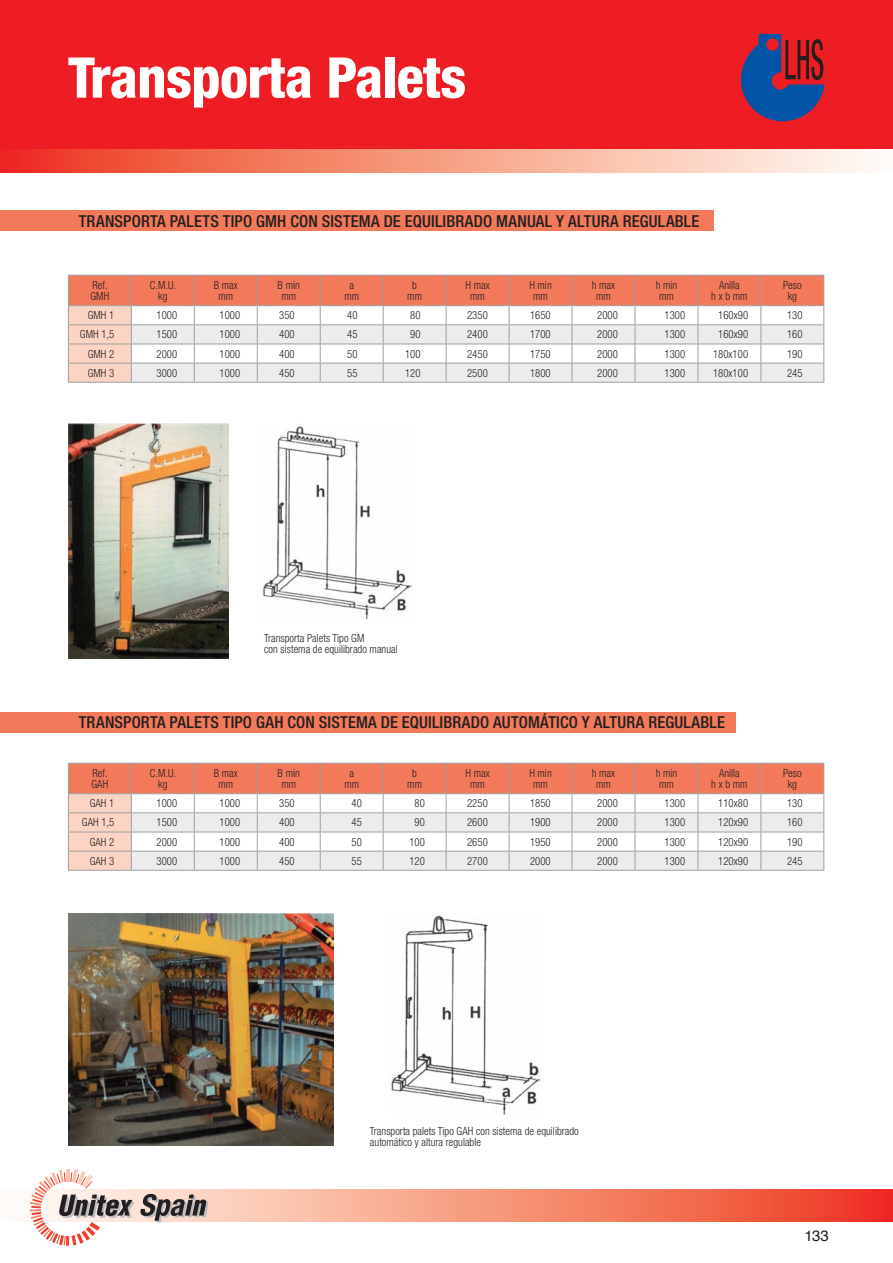
<style>
.page{position:relative;width:893px;height:1263px;background:#fff}
.page>*{position:absolute;margin:0;border:0;box-sizing:border-box;transform-origin:0 0}
.t1{font:800 condensed 56.25px "Helvetica Neue LT Std";letter-spacing:-.01em;color:#fff}
.t2{font:500 condensed 16.5px "Helvetica Neue LT Std";letter-spacing:.015em;color:#231f20}
.t3{font:15px "Helvetica";color:#231f20}
.t4{font:300 condensed 11.25px/10.5px "Helvetica Neue LT Std";letter-spacing:.005em;color:#231f20;text-align:center;scale:.95 1}
</style>
<div class="page">
<svg style="left:29px;top:1189px;width:864px;height:32px;background:#f5886f"></svg>
<svg style="left:0;top:149px;width:868px;height:23px;background:#f69983"></svg>
<div style="left:0;top:0;width:893px;height:149px;background:#ee1d23"></div>
<svg style="left:30px;top:1169px;width:179px;height:77px"></svg>
<img style="left:263px;top:426px;width:149px;height:194px">
<img style="left:391px;top:915px;width:150px;height:199px">
<img style="left:68px;top:423px;width:161px;height:235px">
<img style="left:68px;top:914px;width:266px;height:232px">
<hr style="left:68px;top:382px;width:63px;height:1px;background:#9d9fa2">
<hr style="left:131px;top:382px;width:63px;height:1px;background:#9d9fa2">
<hr style="left:194px;top:382px;width:63px;height:1px;background:#9d9fa2">
<hr style="left:257px;top:382px;width:63px;height:1px;background:#9d9fa2">
<hr style="left:320px;top:382px;width:63px;height:1px;background:#9d9fa2">
<hr style="left:383px;top:382px;width:63px;height:1px;background:#9d9fa2">
<hr style="left:446px;top:382px;width:63px;height:1px;background:#9d9fa2">
<hr style="left:509px;top:382px;width:63px;height:1px;background:#9d9fa2">
<hr style="left:572px;top:382px;width:63px;height:1px;background:#9d9fa2">
<hr style="left:635px;top:382px;width:63px;height:1px;background:#9d9fa2">
<hr style="left:698px;top:382px;width:63px;height:1px;background:#9d9fa2">
<hr style="left:761px;top:382px;width:63px;height:1px;background:#9d9fa2">
<svg style="left:68px;top:275px;width:756px;height:107px"></svg>
<hr style="left:68px;top:870px;width:63px;height:1px;background:#9d9fa2">
<hr style="left:131px;top:870px;width:63px;height:1px;background:#9d9fa2">
<hr style="left:194px;top:870px;width:63px;height:1px;background:#9d9fa2">
<hr style="left:257px;top:870px;width:63px;height:1px;background:#9d9fa2">
<hr style="left:320px;top:870px;width:63px;height:1px;background:#9d9fa2">
<hr style="left:383px;top:870px;width:63px;height:1px;background:#9d9fa2">
<hr style="left:446px;top:870px;width:63px;height:1px;background:#9d9fa2">
<hr style="left:509px;top:870px;width:63px;height:1px;background:#9d9fa2">
<hr style="left:572px;top:870px;width:63px;height:1px;background:#9d9fa2">
<hr style="left:635px;top:870px;width:63px;height:1px;background:#9d9fa2">
<hr style="left:698px;top:870px;width:63px;height:1px;background:#9d9fa2">
<hr style="left:761px;top:870px;width:63px;height:1px;background:#9d9fa2">
<svg style="left:68px;top:763px;width:756px;height:107px"></svg>
<div style="left:0;top:210px;width:713px;height:21px;background:#f3795b"></div>
<div style="left:0;top:712px;width:736px;height:20px;background:#f3795b"></div>
<svg style="left:741px;top:34px;width:83px;height:87px"></svg>
<h1 class="t1" style="left:68px;top:43px;width:400px">Transporta Palets</h1>
<h2 class="t2" style="left:79px;top:211px;width:622px">TRANSPORTA PALETS TIPO GMH CON SISTEMA DE EQUILIBRADO MANUAL Y ALTURA REGULABLE</h2>
<p class="t4" style="left:91px;top:280px;width:21px;text-align:left">ref. gmH</p>
<p class="t4" style="left:150px;top:280px;width:29px">c.m.u. kg</p>
<p class="t4" style="left:214px;top:280px;width:27px">B max mm</p>
<p class="t4" style="left:278px;top:280px;width:25px">B min mm</p>
<p class="t4" style="left:344px;top:280px;width:17px">a mm</p>
<p class="t4" style="left:407px;top:280px;width:17px">b mm</p>
<p class="t4" style="left:465px;top:280px;width:27px">H max mm</p>
<p class="t4" style="left:529px;top:280px;width:25px">H min mm</p>
<p class="t4" style="left:592px;top:280px;width:26px">h max mm</p>
<p class="t4" style="left:656px;top:280px;width:24px">h min mm</p>
<p class="t4" style="left:711px;top:280px;width:40px">anilla<br>h x b mm</p>
<p class="t4" style="left:783px;top:280px;width:21px">peso kg</p>
<p class="t4" style="left:88px;top:310px;width:29px">gmH 1</p>
<p class="t4" style="left:157px;top:310px;width:23px">1000</p>
<p class="t4" style="left:220px;top:310px;width:23px">1000</p>
<p class="t4" style="left:279px;top:310px;width:18px">350</p>
<p class="t4" style="left:347px;top:310px;width:12px">40</p>
<p class="t4" style="left:410px;top:310px;width:12px">80</p>
<p class="t4" style="left:467px;top:310px;width:23px">2350</p>
<p class="t4" style="left:530px;top:310px;width:23px">1650</p>
<p class="t4" style="left:597px;top:310px;width:23px">2000</p>
<p class="t4" style="left:664px;top:310px;width:23px">1300</p>
<p class="t4" style="left:718px;top:310px;width:33px">160x90</p>
<p class="t4" style="left:787px;top:310px;width:18px">130</p>
<p class="t4" style="left:80px;top:329px;width:38px">gmH 1,5</p>
<p class="t4" style="left:157px;top:329px;width:23px">1500</p>
<p class="t4" style="left:220px;top:329px;width:23px">1000</p>
<p class="t4" style="left:279px;top:329px;width:18px">400</p>
<p class="t4" style="left:347px;top:329px;width:12px">45</p>
<p class="t4" style="left:410px;top:329px;width:12px">90</p>
<p class="t4" style="left:467px;top:329px;width:23px">2400</p>
<p class="t4" style="left:530px;top:329px;width:23px">1700</p>
<p class="t4" style="left:597px;top:329px;width:23px">2000</p>
<p class="t4" style="left:664px;top:329px;width:23px">1300</p>
<p class="t4" style="left:718px;top:329px;width:33px">160x90</p>
<p class="t4" style="left:787px;top:329px;width:18px">160</p>
<p class="t4" style="left:88px;top:348px;width:29px">gmH 2</p>
<p class="t4" style="left:157px;top:348px;width:23px">2000</p>
<p class="t4" style="left:220px;top:348px;width:23px">1000</p>
<p class="t4" style="left:279px;top:348px;width:18px">400</p>
<p class="t4" style="left:347px;top:348px;width:12px">50</p>
<p class="t4" style="left:405px;top:348px;width:18px">100</p>
<p class="t4" style="left:467px;top:348px;width:23px">2450</p>
<p class="t4" style="left:530px;top:348px;width:23px">1750</p>
<p class="t4" style="left:597px;top:348px;width:23px">2000</p>
<p class="t4" style="left:664px;top:348px;width:23px">1300</p>
<p class="t4" style="left:713px;top:348px;width:38px">180x100</p>
<p class="t4" style="left:787px;top:348px;width:18px">190</p>
<p class="t4" style="left:88px;top:367px;width:29px">gmH 3</p>
<p class="t4" style="left:157px;top:367px;width:23px">3000</p>
<p class="t4" style="left:220px;top:367px;width:23px">1000</p>
<p class="t4" style="left:279px;top:367px;width:18px">450</p>
<p class="t4" style="left:347px;top:367px;width:12px">55</p>
<p class="t4" style="left:405px;top:367px;width:18px">120</p>
<p class="t4" style="left:467px;top:367px;width:23px">2500</p>
<p class="t4" style="left:530px;top:367px;width:23px">1800</p>
<p class="t4" style="left:597px;top:367px;width:23px">2000</p>
<p class="t4" style="left:664px;top:367px;width:23px">1300</p>
<p class="t4" style="left:713px;top:367px;width:38px">180x100</p>
<p class="t4" style="left:787px;top:367px;width:18px">245</p>
<p class="t4" style="left:264px;top:633px;width:142px;text-align:left">transporta palets tipo gm<br>con sistema de equilibrado manual</p>
<h2 class="t2" style="left:79px;top:713px;width:648px">TRANSPORTA PALETS TIPO GAH CON SISTEMA DE EQUILIBRADO AUTOMÁTICO Y ALTURA REGULABLE</h2>
<p class="t4" style="left:92px;top:768px;width:19px;text-align:left">ref. gaH</p>
<p class="t4" style="left:150px;top:768px;width:29px">c.m.u. kg</p>
<p class="t4" style="left:214px;top:768px;width:27px">B max mm</p>
<p class="t4" style="left:278px;top:768px;width:25px">B min mm</p>
<p class="t4" style="left:344px;top:768px;width:17px">a mm</p>
<p class="t4" style="left:407px;top:768px;width:17px">b mm</p>
<p class="t4" style="left:465px;top:768px;width:27px">H max mm</p>
<p class="t4" style="left:529px;top:768px;width:25px">H min mm</p>
<p class="t4" style="left:592px;top:768px;width:26px">h max mm</p>
<p class="t4" style="left:656px;top:768px;width:24px">h min mm</p>
<p class="t4" style="left:711px;top:768px;width:40px">anilla<br>h x b mm</p>
<p class="t4" style="left:783px;top:768px;width:21px">peso kg</p>
<p class="t4" style="left:90px;top:798px;width:27px">gaH 1</p>
<p class="t4" style="left:157px;top:798px;width:23px">1000</p>
<p class="t4" style="left:220px;top:798px;width:23px">1000</p>
<p class="t4" style="left:279px;top:798px;width:18px">350</p>
<p class="t4" style="left:352px;top:798px;width:12px">40</p>
<p class="t4" style="left:414px;top:798px;width:12px">80</p>
<p class="t4" style="left:467px;top:798px;width:23px">2250</p>
<p class="t4" style="left:530px;top:798px;width:23px">1850</p>
<p class="t4" style="left:597px;top:798px;width:23px">2000</p>
<p class="t4" style="left:664px;top:798px;width:23px">1300</p>
<p class="t4" style="left:718px;top:798px;width:33px">110x80</p>
<p class="t4" style="left:787px;top:798px;width:18px">130</p>
<p class="t4" style="left:82px;top:817px;width:36px">gaH 1,5</p>
<p class="t4" style="left:157px;top:817px;width:23px">1500</p>
<p class="t4" style="left:220px;top:817px;width:23px">1000</p>
<p class="t4" style="left:279px;top:817px;width:18px">400</p>
<p class="t4" style="left:352px;top:817px;width:12px">45</p>
<p class="t4" style="left:414px;top:817px;width:12px">90</p>
<p class="t4" style="left:467px;top:817px;width:23px">2600</p>
<p class="t4" style="left:530px;top:817px;width:23px">1900</p>
<p class="t4" style="left:597px;top:817px;width:23px">2000</p>
<p class="t4" style="left:664px;top:817px;width:23px">1300</p>
<p class="t4" style="left:718px;top:817px;width:33px">120x90</p>
<p class="t4" style="left:787px;top:817px;width:18px">160</p>
<p class="t4" style="left:90px;top:836px;width:27px">gaH 2</p>
<p class="t4" style="left:157px;top:836px;width:23px">2000</p>
<p class="t4" style="left:220px;top:836px;width:23px">1000</p>
<p class="t4" style="left:279px;top:836px;width:18px">400</p>
<p class="t4" style="left:352px;top:836px;width:12px">50</p>
<p class="t4" style="left:409px;top:836px;width:18px">100</p>
<p class="t4" style="left:467px;top:836px;width:23px">2650</p>
<p class="t4" style="left:530px;top:836px;width:23px">1950</p>
<p class="t4" style="left:597px;top:836px;width:23px">2000</p>
<p class="t4" style="left:664px;top:836px;width:23px">1300</p>
<p class="t4" style="left:718px;top:836px;width:33px">120x90</p>
<p class="t4" style="left:787px;top:836px;width:18px">190</p>
<p class="t4" style="left:90px;top:855px;width:27px">gaH 3</p>
<p class="t4" style="left:157px;top:855px;width:23px">3000</p>
<p class="t4" style="left:220px;top:855px;width:23px">1000</p>
<p class="t4" style="left:279px;top:855px;width:18px">450</p>
<p class="t4" style="left:352px;top:855px;width:12px">55</p>
<p class="t4" style="left:409px;top:855px;width:18px">120</p>
<p class="t4" style="left:467px;top:855px;width:23px">2700</p>
<p class="t4" style="left:530px;top:855px;width:23px">2000</p>
<p class="t4" style="left:597px;top:855px;width:23px">2000</p>
<p class="t4" style="left:664px;top:855px;width:23px">1300</p>
<p class="t4" style="left:718px;top:855px;width:33px">120x90</p>
<p class="t4" style="left:787px;top:855px;width:18px">245</p>
<p class="t4" style="left:370px;top:1126px;width:221px;text-align:left">transporta palets tipo gaH con sistema de equilibrado automático y altura regulable</p>
<h3 class="t3" style="left:804px;top:1224px;width:26px">133</h3>
</div>
